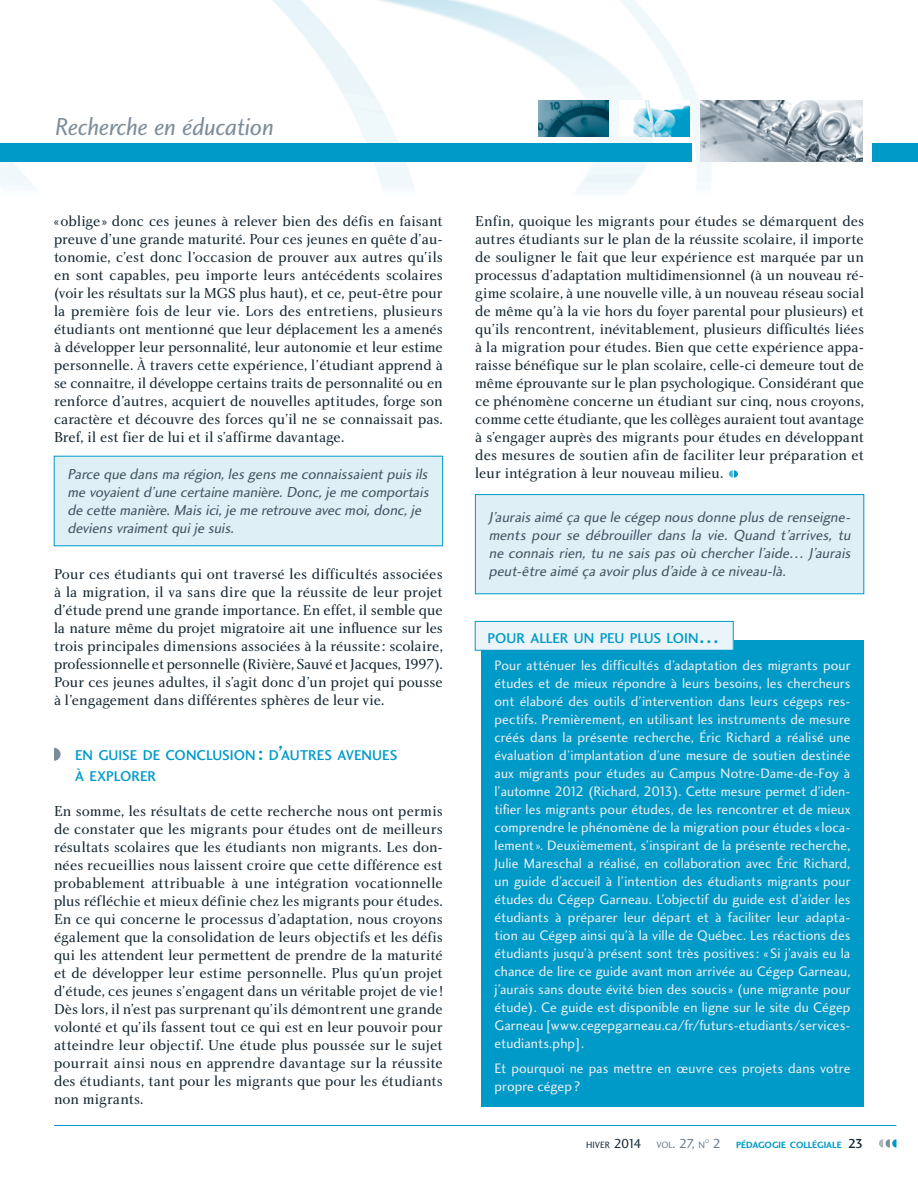
<style>
.page{position:relative;width:918px;height:1188px;background:#fff}
.page>*{position:absolute;margin:0;border:0;box-sizing:border-box;transform-origin:0 0}
.t1{font:25.5px "Charlotte Sans Book Italic Plain";letter-spacing:-.005em;color:#7c8d9a}
.t2{font:15px/18px "Charlotte Book Plain";color:#142733;text-align:justify}
.t3{font:italic 15px/18px "Charlotte Sans Book Plain";color:#425562}
.t4{font:14.7px/21px "Charlotte Sans Medium Plain";color:#009ac8}
.t5{font:14.25px/18px "Charlotte Sans Book Plain";letter-spacing:.005em;color:#ebeff2;text-align:justify}
.t6{font:9.45px "Charlotte Sans Bold Plain";color:#009ac8}
.t7{font:9.45px "Charlotte Sans Book Plain";color:#142733}
.t8{font:5.55px "Charlotte Sans Book Plain";color:#687a88}
.s1{font-size:21px}
.s2{font-size:13.5px}
.s3{color:#687a88}
.s4{font-size:13.5px;color:#687a88}
.s5{font-family:"Charlotte Sans Book Plain";font-size:13.5px;color:#687a88}
.s6{font-family:"Charlotte Sans Medium Plain";font-size:13.5px;color:#142733}
</style>
<div class="page">
<div style="left:481px;top:641px;width:383px;height:466px;background:#009ac8"></div>
<img style="left:0;top:0;width:905px;height:192px">
<svg style="left:729px;top:470px;width:9px;height:8px"></svg>
<svg style="left:54px;top:748px;width:7px;height:13px"></svg>
<img style="left:701px;top:101px;width:162px;height:61px">
<img style="left:619px;top:101px;width:70px;height:36px">
<img style="left:538px;top:101px;width:71px;height:36px">
<svg style="left:879px;top:1139px;width:17px;height:9px"></svg>
<hr style="left:54px;top:1125px;width:842px;height:1px;background:#009ac8">
<div style="left:872px;top:144px;width:46px;height:18px;background:#009ac8"></div>
<div style="left:0;top:144px;width:691px;height:18px;background:#009ac8"></div>
<img style="left:905px;top:143px;width:13px;height:1px">
<div style="left:475px;top:621px;width:258px;height:29px;background:#ebf5f9"></div>
<div style="left:475px;top:621px;width:258px;height:29px;border:1px solid #009ac8"></div>
<div style="left:54px;top:456px;width:389px;height:90px;background:#deeff6"></div>
<div style="left:475px;top:495px;width:389px;height:99px;background:#deeff6"></div>
<div style="left:475px;top:494px;width:389px;height:100px;border:1px solid #009ac8"></div>
<h1 class="t1" style="left:55px;top:116px;width:220px">Recherche en éducation</h1>
<p class="t2" style="left:54px;top:213px;width:390px">« oblige » donc ces jeunes à relever bien des défis en faisant preuve d’une grande maturité. Pour ces jeunes en quête d’au&shy;tonomie, c’est donc l’occasion de prouver aux autres qu’ils en sont capables, peu importe leurs antécédents scolaires (voir les résultats sur la MGS plus haut), et ce, peut-être pour la première fois de leur vie. Lors des entretiens, plusieurs étudiants ont mentionné que leur déplacement les a amenés à développer leur personnalité, leur autonomie et leur estime personnelle. À travers cette expérience, l’étudiant apprend à se connaitre, il développe certains traits de personnalité ou en renforce d’autres, acquiert de nouvelles aptitudes, forge son caractère et découvre des forces qu’il ne se connaissait pas.<br>Bref, il est fier de lui et il s’affirme davantage.</p>
<p class="t3" style="left:68px;top:466px;width:365px">Parce que dans ma région, les gens me connaissaient puis ils me voyaient d’une certaine manière. Donc, je me comportais de cette manière. Mais ici, je me retrouve avec moi, donc, je deviens vraiment qui je suis.</p>
<p class="t2" style="left:475px;top:213px;width:390px">Enfin, quoique les migrants pour études se démarquent des autres étudiants sur le plan de la réussite scolaire, il importe de souligner le fait que leur expérience est marquée par un processus d’adaptation multidimensionnel (à un nouveau ré&shy;gime scolaire, à une nouvelle ville, à un nouveau réseau social de même qu’à la vie hors du foyer parental pour plusieurs) et qu’ils rencontrent, inévitablement, plusieurs difficultés liées à la migration pour études. Bien que cette expérience appa&shy;raisse bénéfique sur le plan scolaire, celle-ci demeure tout de même éprouvante sur le plan psychologique. Considérant que ce phénomène concerne un étudiant sur cinq, nous croyons, comme cette étudiante, que les collèges auraient tout avantage à s’engager auprès des migrants pour études en développant des mesures de soutien afin de faciliter leur préparation et leur intégration à leur nouveau milieu.</p>
<p class="t3" style="left:489px;top:510px;width:366px;text-align:justify">J ’aurais aimé ça que le cégep nous donne plus de renseigne&shy;ments pour se débrouiller dans la vie. Quand t’arrives, tu ne connais rien, tu ne sais pas où chercher l’aide… J ’aurais</p>
<p class="t2" style="left:54px;top:567px;width:390px">Pour ces étudiants qui ont traversé les difficultés associées</p>
<p class="t3" style="left:489px;top:564px;width:301px">peut-être aimé ça avoir plus d’aide à ce niveau-là.</p>
<p class="t2" style="left:54px;top:585px;width:390px">à la migration, il va sans dire que la réussite de leur projet d’étude prend une grande importance. En effet, il semble que la nature même du projet migratoire ait une influence sur les trois principales dimensions associées à la réussite : scolaire, professionnelle et personnelle (Rivière, Sauvé et Jacques, 1997).<br>Pour ces jeunes adultes, il s’agit donc d’un projet qui pousse à l’engagement dans différentes sphères de leur vie.</p>
<p class="t4" style="left:487px;top:629px;width:234px">POUR ALLER UN PEU PLUS LOIN<span class="s1">…</span></p>
<p class="t5" style="left:495px;top:658px;width:358px">Pour atténuer les difficultés d’adaptation des migrants pour études et de mieux répondre à leurs besoins, les chercheurs ont élaboré des outils d’intervention dans leurs cégeps res&shy;pectifs. Premièrement, en utilisant les instruments de mesure créés dans la présente recherche, Éric Richard a réalisé une évaluation d’implantation d’une mesure de soutien destinée aux migrants pour études au Campus Notre-Dame-de-Foy à l’automne 2012 (Richard, 2013). Cette mesure permet d’iden&shy;tifier les migrants pour études, de les rencontrer et de mieux comprendre le phénomène de la migration pour études « loca&shy;lement ». Deuxièmement, s’inspirant de la présente recherche, Julie Mareschal a réalisé, en collaboration avec Éric Richard, un guide d’accueil à l’intention des étudiants migrants pour études du Cégep Garneau. L’objectif du guide est d’aider les étudiants à préparer leur départ et à faciliter leur adapta&shy;tion au Cégep ainsi qu’à la ville de Québec. Les réactions des étudiants jusqu’à présent sont très positives : « Si j’avais eu la chance de lire ce guide avant mon arrivée au Cégep Garneau, j’aurais sans doute évité bien des soucis » (une migrante pour étude). Ce guide est disponible en ligne sur le site du Cégep Garneau [www.cegepgarneau.ca/fr/futurs-etudiants/services&shy;etudiants.php].</p>
<p class="t5" style="left:495px;top:1060px;width:357px">Et pourquoi ne pas mettre en œuvre ces projets dans votre propre cégep ?</p>
<p class="t4" style="left:75px;top:746px;width:324px">EN GUISE DE CONCLUSION <span class="s1">:</span> D<span class="s1">’</span>AUTRES AVENUES<br>À EXPLORER</p>
<p class="t2" style="left:54px;top:803px;width:390px">En somme, les résultats de cette recherche nous ont permis de constater que les migrants pour études ont de meilleurs résultats scolaires que les étudiants non migrants. Les don&shy;nées recueillies nous laissent croire que cette différence est probablement attribuable à une intégration vocationnelle plus réfléchie et mieux définie chez les migrants pour études.<br>En ce qui concerne le processus d’adaptation, nous croyons également que la consolidation de leurs objectifs et les défis qui les attendent leur permettent de prendre de la maturité et de développer leur estime personnelle. Plus qu’un projet d’étude, ces jeunes s’engagent dans un véritable projet de vie !<br>Dès lors, il n’est pas surprenant qu’ils démontrent une grande volonté et qu’ils fassent tout ce qui est en leur pouvoir pour atteindre leur objectif. Une étude plus poussée sur le sujet pourrait ainsi nous en apprendre davantage sur la réussite des étudiants, tant pour les migrants que pour les étudiants non migrants.</p>
<p class="t7" style="left:586px;top:1141px;width:120px">HIVER <span class="s2">2014</span> <span class="s3">VOL</span><span class="s4">. 27,</span> <span class="s3">N</span></p>
<p class="t8" style="left:705px;top:1139px;width:6px">O</p>
<p class="t6" style="left:713px;top:1141px;width:152px"><span class="s5">2</span> PÉDAGOGIE COLLÉGIALE <span class="s6">23</span></p>
</div>
